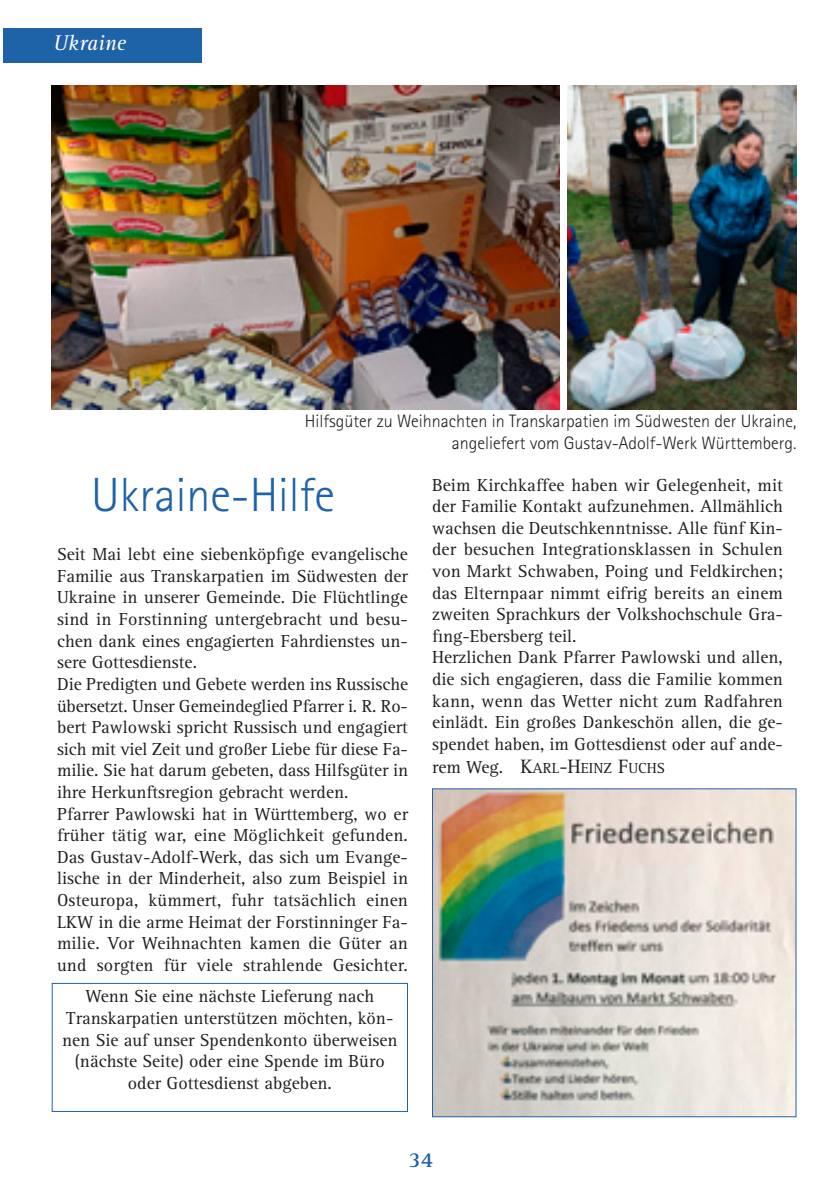
<style>
.page{position:relative;width:840px;height:1191px;background:#fff}
.page>*{position:absolute;margin:0;border:0;box-sizing:border-box;transform-origin:0 0}
.t1{font:300 48px "Rotis Sans Serif Std";color:#1e62a7}
.t2{font:italic 22px "Rotis Serif Std";color:#fff}
.t3{font:700 22px "Rotis Serif Std";color:#1e62a7}
.t4{font:18px/21.6px "Rotis Serif Std";color:#231f20}
.t5{font:300 18px/21.6px "Rotis Sans Serif Std";color:#231f20;text-align:right}
.t6{font:15px "Rotis Serif Std";color:#231f20}
.s1{font-size:18px}
.s2{font-size:20px}
</style>
<div class="page">
<img style="left:51px;top:85px;width:508px;height:324px">
<img style="left:567px;top:85px;width:229px;height:324px">
<div style="left:52px;top:983px;width:356px;height:129px;border:1px solid #1e62a7"></div>
<img style="left:434px;top:790px;width:360px;height:325px">
<div style="left:432px;top:788px;width:364px;height:329px;border:1px solid #1e62a7"></div>
<div style="left:3px;top:28px;width:199px;height:34px;background:#1e62a7"></div>
<p class="t2" style="left:53px;top:34px;width:74px">Ukraine</p>
<p class="t5" style="left:304px;top:412px;width:493px">Hilfsgüter zu Weihnachten in Transkarpatien im Südwesten der Ukraine, angeliefert vom Gustav-Adolf-Werk Württemberg.</p>
<h1 class="t1" style="left:91px;top:478px;width:245px">Ukraine-Hilfe</h1>
<p class="t4" style="left:57px;top:545px;width:352px">Seit Mai lebt eine siebenköpfige evangelische Familie aus Transkarpatien im Südwesten der Ukraine in unserer Gemeinde. Die Flüchtlinge sind in Forstinning untergebracht und besu&shy;chen dank eines engagierten Fahrdienstes un&shy;sere Gottesdienste.<br>Die Predigten und Gebete werden ins Russische übersetzt. Unser Gemeindeglied Pfarrer i. R. Ro&shy;bert Pawlowski spricht Russisch und engagiert sich mit viel Zeit und großer Liebe für diese Fa&shy;milie. Sie hat darum gebeten, dass Hilfsgüter in ihre Herkunftsregion gebracht werden.<br>Pfarrer Pawlowski hat in Württemberg, wo er früher tätig war, eine Möglichkeit gefunden.<br>Das Gustav-Adolf-Werk, das sich um Evange&shy;lische in der Minderheit, also zum Beispiel in Osteuropa, kümmert, fuhr tatsächlich einen LKW in die arme Heimat der Forstinninger Fa&shy;milie. Vor Weihnachten kamen die Güter an und sorgten für viele strahlende Gesichter.</p>
<p class="t4" style="left:62px;top:987px;width:336px;text-align:center">Wenn Sie eine nächste Lieferung nach Transkarpatien unterstützen möchten, kön&shy;nen Sie auf unser Spendenkonto überweisen (nächste Seite) oder eine Spende im Büro oder Gottesdienst abgeben.</p>
<p class="t4" style="left:432px;top:475px;width:352px">Beim Kirchkaffee haben wir Gelegenheit, mit der Familie Kontakt aufzunehmen. Allmählich wachsen die Deutschkenntnisse. Alle fünf Kin&shy;der besuchen Integrationsklassen in Schulen von Markt Schwaben, Poing und Feldkirchen; das Elternpaar nimmt eifrig bereits an einem zweiten Sprachkurs der Volkshochschule Gra&shy;fing-Ebersberg teil.<br>Herzlichen Dank Pfarrer Pawlowski und allen, die sich engagieren, dass die Familie kommen kann, wenn das Wetter nicht zum Radfahren einlädt. Ein großes Dankeschön allen, die ge&shy;spendet haben, im Gottesdienst oder auf ande-</p>
<p class="t6" style="left:432px;top:762px;width:234px"><span class="s1">rem Weg.</span> <span class="s2">K</span>ARL<span class="s2">-H</span>EINZ <span class="s2">F</span>UCHS</p>
<p class="t3" style="left:408px;top:1151px;width:26px">34</p>
</div>
